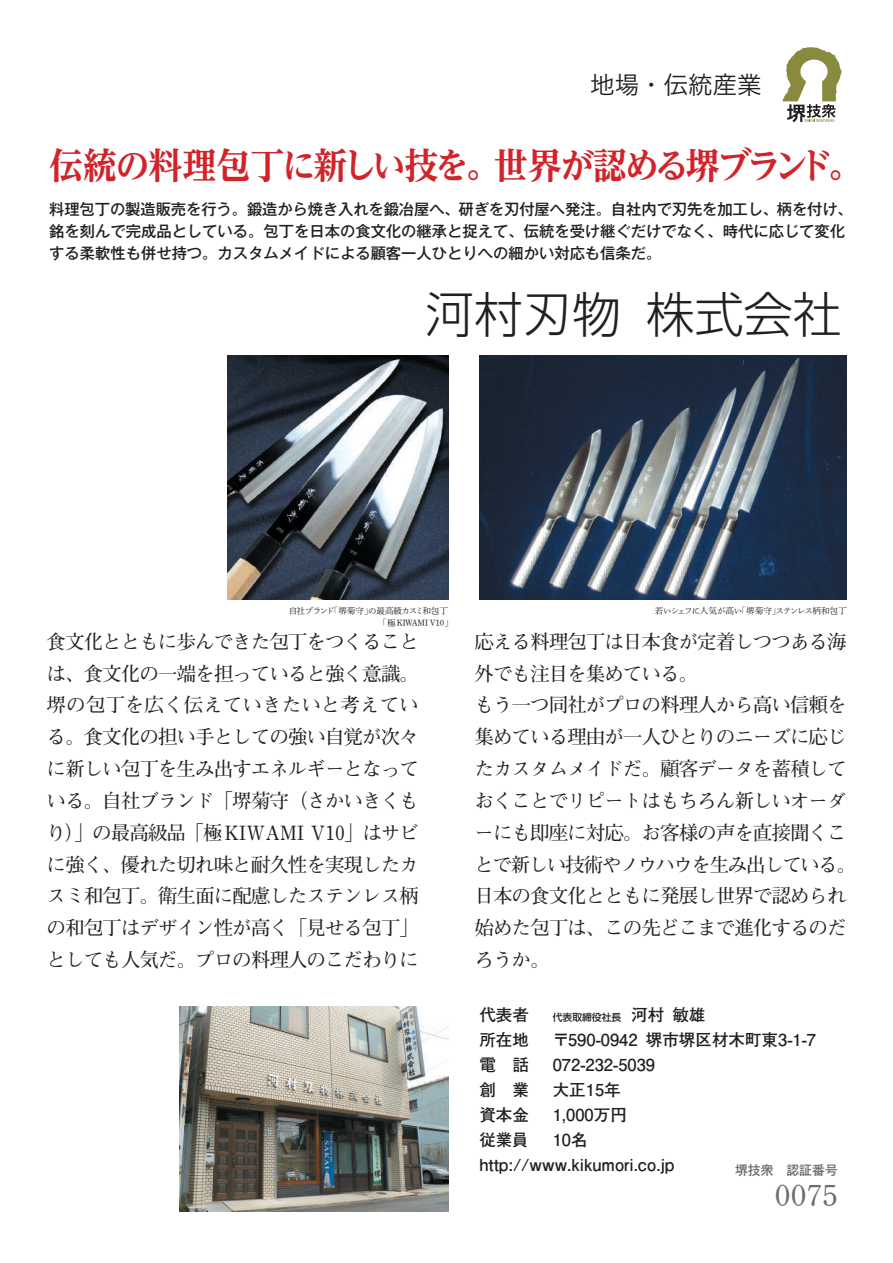
<style>
.page{position:relative;width:893px;height:1263px;background:#fff}
.page>*{position:absolute;margin:0;border:0;box-sizing:border-box;transform-origin:0 0}
.t1{font:48.9px "Shin Go Pr 6 N Light 90 pv RKSJ H";color:#231f20}
.t2{font:36.15px "Reim Yonz Pr 6 Ex Bold 90 pv RKSJ H";letter-spacing:-.06em;color:#d1232a;scale:.94 1}
.t3{font:30.6px "P Shuei Min Pr 6 N L 90 pv RKSJ H";color:#6c6d70}
.t4{font:24.45px "Hira Kaku Std N W3 90 pv RKSJ H";color:#231f20}
.t5{font:19.65px/31.8px "Futo Min A101 Pr 6 N Bold 90 pv RKSJ H";letter-spacing:-.055em;color:#231f20;text-align:justify}
.t6{font:16.5px/25px "Futo Go B101 Pr 6 N Bold 90 pv RKSJ H";color:#231f20}
.t7{font:15.3px/22px "Gothic MB101 Pr 6 N Medium 90 pv RKSJ H";color:#231f20}
.t8{font:12.9px "Gothic MB101 Pr 6 N Medium 90 pv RKSJ H";color:#6c6d70}
.t9{font:9.75px "Shin Go Pr 6 N Medium 90 pv RKSJ H";color:#231f20}
.t10{font:8.55px/12.3px "P Shuei Min Pr 6 N L 90 pv RKSJ H";color:#231f20}
.t11{font:8.55px "P Shuei Min Pr 6 N L 90 pv RKSJ H";letter-spacing:-.05em;color:#231f20}
.s1{font-family:"Futo Go B101 Pr 6 N Bold 90 pv RKSJ H";font-size:16.5px}
</style>
<div class="page">
<img style="left:227px;top:356px;width:221px;height:243px">
<img style="left:479px;top:356px;width:367px;height:243px">
<img style="left:180px;top:1006px;width:268px;height:205px">
<svg style="left:782px;top:47px;width:59px;height:75px"></svg>
<p class="t4" style="left:590px;top:76px;width:173px">地場・伝統産業</p>
<h2 class="t2" style="left:49px;top:152px;width:866px">伝統の料理包丁に新しい技を。世界が認める堺ブランド。</h2>
<p class="t7" style="left:49px;top:200px;width:805px">料理包丁の製造販売を行う。鍛造から焼き入れを鍛冶屋へ、研ぎを刃付屋へ発注。自社内で刃先を加工し、柄を付け、銘を刻んで完成品としている。包丁を日本の食文化の継承と捉えて、伝統を受け継ぐだけでなく、時代に応じて変化する柔軟性も併せ持つ。カスタムメイドによる顧客一人ひとりへの細かい対応も信条だ。</p>
<h1 class="t1" style="left:425px;top:296px;width:418px">河村刃物 株式会社</h1>
<p class="t10" style="left:378px;top:605px;width:76px;text-indent:-90px">自社ブランド「堺菊守」の最高級カスミ和包丁「極KIWAMI V10」</p>
<p class="t11" style="left:655px;top:607px;width:193px">若いシェフに人気が高い「堺菊守」ステンレス柄和包丁</p>
<p class="t5" style="left:47px;top:628px;width:374px">食文化とともに歩んできた包丁をつくることは、食文化の一端を担っていると強く意識。堺の包丁を広く伝えていきたいと考えている。食文化の担い手としての強い自覚が次々に新しい包丁を生み出すエネルギーとなっている。自社ブランド「堺菊守（さかいきくもり）」の最高級品「極KIWAMI V10」はサビに強く、優れた切れ味と耐久性を実現したカスミ和包丁。衛生面に配慮したステンレス柄の和包丁はデザイン性が高く「見せる包丁」としても人気だ。プロの料理人のこだわりに</p>
<p class="t5" style="left:474px;top:628px;width:383px;text-align:left">応える料理包丁は日本食が定着しつつある海外でも注目を集めている。<br>もう一つ同社がプロの料理人から高い信頼を集めている理由が一人ひとりのニーズに応じたカスタムメイドだ。顧客データを蓄積しておくことでリピートはもちろん新しいオーダーにも即座に対応。お客様の声を直接聞くことで新しい技術やノウハウを生み出している。日本の食文化とともに発展し世界で認められ始めた包丁は、この先どこまで進化するのだろうか。</p>
<p class="t6" style="left:479px;top:1004px;width:51px">代表者</p>
<p class="t9" style="left:552px;top:1013px;width:154px">代表取締役社長　<span class="s1">河村 敏雄</span></p>
<p class="t6" style="left:479px;top:1029px;width:51px">所在地</p>
<p class="t6" style="left:552px;top:1029px;width:265px">〒590-0942 堺市堺区材木町東3-1-7</p>
<p class="t6" style="left:479px;top:1054px;width:51px">電　話</p>
<p class="t6" style="left:552px;top:1054px;width:104px">072-232-5039</p>
<p class="t6" style="left:479px;top:1079px;width:51px">創　業</p>
<p class="t6" style="left:552px;top:1079px;width:69px">大正15年</p>
<p class="t6" style="left:479px;top:1105px;width:51px">資本金</p>
<p class="t6" style="left:552px;top:1105px;width:76px">1,000万円</p>
<p class="t6" style="left:479px;top:1130px;width:50px">従業員</p>
<p class="t6" style="left:479px;top:1130px;width:197px;text-indent:73px">10名http://www.kikumori.co.jp</p>
<p class="t8" style="left:735px;top:1165px;width:104px">堺技衆　認証番号</p>
<h3 class="t3" style="left:774px;top:1184px;width:64px">0075</h3>
</div>
